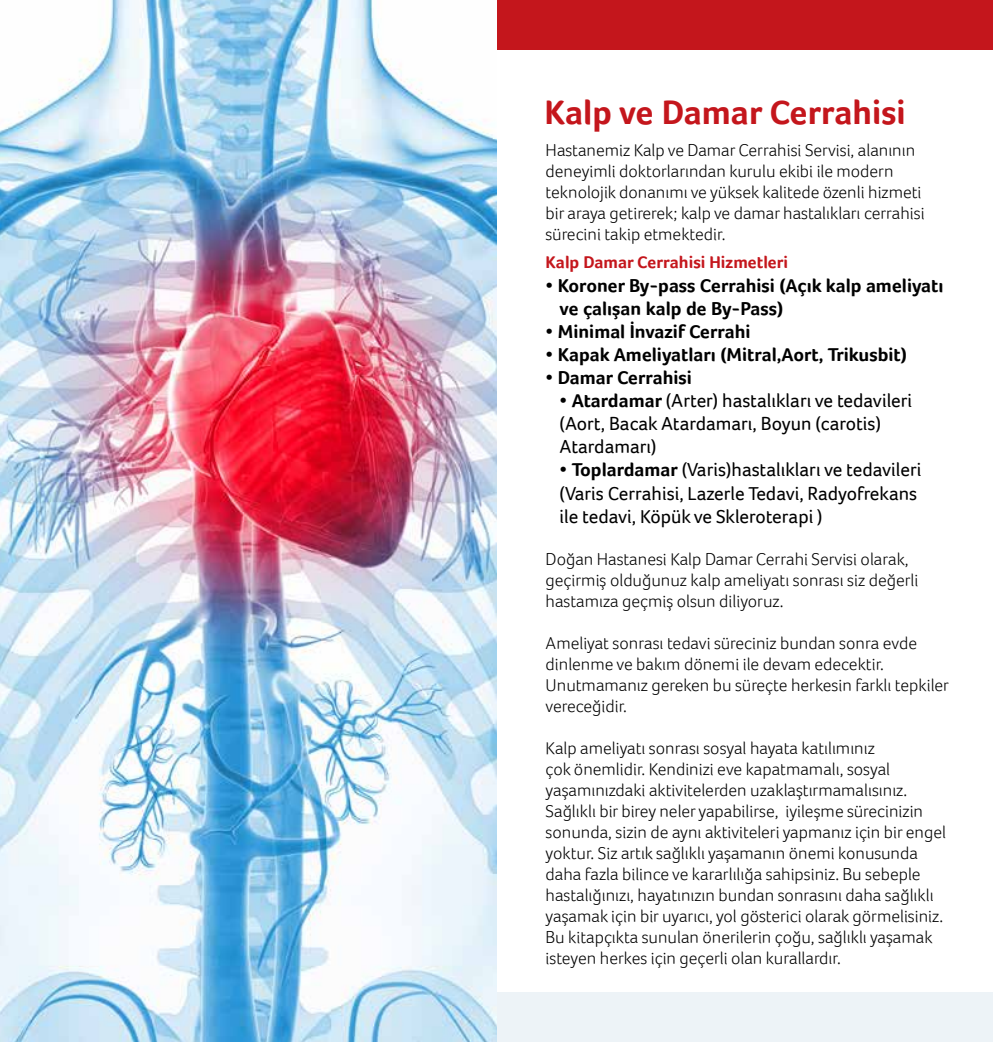
<style>
.page{position:relative;width:993px;height:1042px;background:#fff}
.page>*{position:absolute;margin:0;border:0;box-sizing:border-box;transform-origin:0 0}
.t1{font:700 35px "Acer Foco";color:#c4161c}
.t2{font:19.25px/23.1px "Acer Foco";color:#000}
.t3{font:700 19.25px/23.1px "Acer Foco";color:#000}
.t4{font:300 17.5px/21px "Acer Foco";color:#000}
.t5{font:700 17.5px "Acer Foco";color:#c4161c}
.s1{font-weight:700}
</style>
<div class="page">
<div style="left:496px;top:0;width:496px;height:50px;background:#c4161c"></div>
<div style="left:496px;top:992px;width:496px;height:50px;background:#edf3f7"></div>
<img style="left:0;top:0;width:496px;height:1042px">
<h1 class="t1" style="left:544px;top:92px;width:363px">Kalp ve Damar Cerrahisi</h1>
<p class="t4" style="left:545px;top:140px;width:380px">Hastanemiz Kalp ve Damar Cerrahisi Servisi, alanının deneyimli doktorlarından kurulu ekibi ile modern teknolojik donanımı ve yüksek kalitede özenli hizmeti bir araya getirerek; kalp ve damar hastalıkları cerrahisi sürecini takip etmektedir.</p>
<p class="t5" style="left:545px;top:252px;width:244px">Kalp Damar Cerrahisi Hizmetleri</p>
<p class="t3" style="left:559px;top:273px;width:385px;text-indent:-14px">• Koroner By-pass Cerrahisi (Açık kalp ameliyatı ve çalışan kalp de By-Pass)</p>
<p class="t3" style="left:545px;top:319px;width:206px">• Minimal İnvazif Cerrahi</p>
<p class="t3" style="left:545px;top:343px;width:363px">• Kapak Ameliyatları (Mitral,Aort, Trikusbit)</p>
<p class="t3" style="left:545px;top:366px;width:148px">• Damar Cerrahisi</p>
<p class="t2" style="left:559px;top:389px;width:354px"><span class="s1">• Atardamar</span> (Arter) hastalıkları ve tedavileri (Aort, Bacak Atardamarı, Boyun (carotis)<br>Atardamarı)</p>
<p class="t2" style="left:559px;top:458px;width:363px"><span class="s1">• Toplardamar</span> (Varis)hastalıkları ve tedavileri (Varis Cerrahisi, Lazerle Tedavi, Radyofrekans ile tedavi, Köpük ve Skleroterapi )</p>
<p class="t4" style="left:545px;top:548px;width:374px">Doğan Hastanesi Kalp Damar Cerrahi Servisi olarak, geçirmiş olduğunuz kalp ameliyatı sonrası siz değerli hastamıza geçmiş olsun diliyoruz.</p>
<p class="t4" style="left:545px;top:632px;width:404px">Ameliyat sonrası tedavi süreciniz bundan sonra evde dinlenme ve bakım dönemi ile devam edecektir.<br>Unutmamanız gereken bu süreçte herkesin farklı tepkiler vereceğidir.</p>
<p class="t4" style="left:545px;top:737px;width:402px">Kalp ameliyatı sonrası sosyal hayata katılımınız<br>çok önemlidir. Kendinizi eve kapatmamalı, sosyal yaşamınızdaki aktivitelerden uzaklaştırmamalısınız.<br>Sağlıklı bir birey neler yapabilirse, iyileşme sürecinizin sonunda, sizin de aynı aktiviteleri yapmanız için bir engel yoktur. Siz artık sağlıklı yaşamanın önemi konusunda daha fazla bilince ve kararlılığa sahipsiniz. Bu sebeple hastalığınızı, hayatınızın bundan sonrasını daha sağlıklı yaşamak için bir uyarıcı, yol gösterici olarak görmelisiniz.<br>Bu kitapçıkta sunulan önerilerin çoğu, sağlıklı yaşamak isteyen herkes için geçerli olan kurallardır.</p>
</div>
